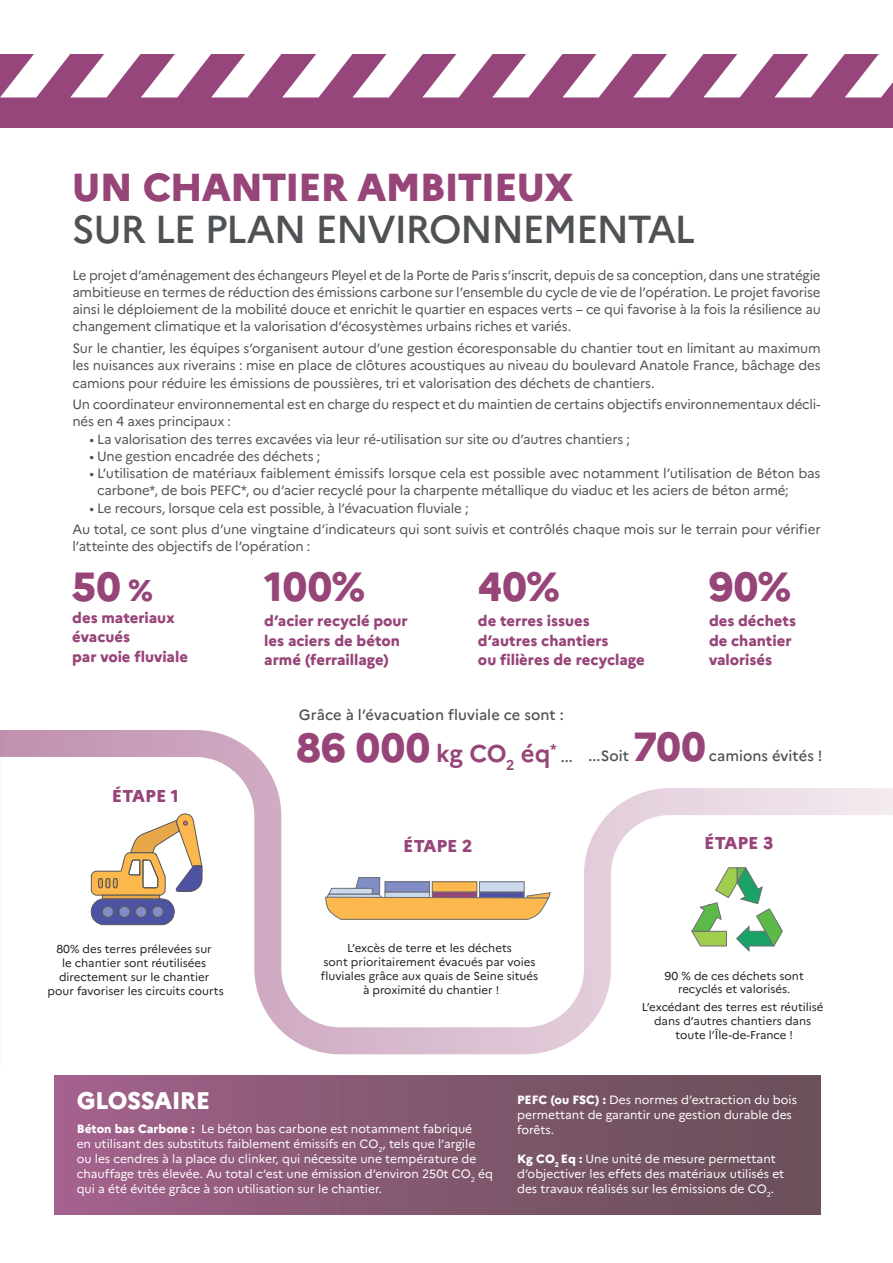
<style>
.page{position:relative;width:893px;height:1263px;background:#fff}
.page>*{position:absolute;margin:0;border:0;box-sizing:border-box;transform-origin:0 0}
.t1{font:800 40.65px "Marianne";letter-spacing:.005em;color:#974579}
.t2{font:500 39px "Marianne";letter-spacing:-.045em;color:#4f5254}
.t3{font:800 39px "Marianne";letter-spacing:-.03em;color:#974579}
.t4{font:700 24.3px "Marianne";color:#974579}
.t5{font:800 24px "Marianne";letter-spacing:-.025em;color:#fff}
.t6{font:800 17.25px "Marianne";color:#964479}
.t7{font:800 15px/19.5px "Marianne";letter-spacing:-.005em;color:#974579}
.t8{font:500 14.85px "Marianne";color:#4f5254}
.t9{font:13.5px/17.2px "Marianne";letter-spacing:-.015em;color:#4f5254}
.t10{font:12px/15px "Marianne";color:#fff}
.t11{font:11.4px/13.8px "Marianne";color:#231f20;text-align:center}
.s1{font-size:30px}
.s2{font-weight:800;font-size:40.65px}
.s3{font-weight:800}
</style>
<div class="page">
<svg style="left:0;top:730px;width:893px;height:325px"></svg>
<div style="left:0;top:54px;width:893px;height:74px;background:#96467a"></div>
<svg style="left:0;top:54px;width:893px;height:43px"></svg>
<svg style="left:325px;top:877px;width:225px;height:43px"></svg>
<svg style="left:90px;top:814px;width:112px;height:127px"></svg>
<svg style="left:692px;top:867px;width:91px;height:84px"></svg>
<div style="left:55px;top:1075px;width:766px;height:139px;background:linear-gradient(to right,#a2618b,#674e57)"></div>
<h2 class="t3" style="left:72px;top:163px;width:503px">UN CHANTIER AMBITIEUX</h2>
<h2 class="t2" style="left:72px;top:205px;width:625px">SUR LE PLAN ENVIRONNEMENTAL</h2>
<p class="t9" style="left:72px;top:266px;width:750px;text-align:justify">Le projet d’aménagement des échangeurs Pleyel et de la Porte de Paris s’inscrit, depuis de sa conception, dans une stratégie ambitieuse en termes de réduction des émissions carbone sur l’ensemble du cycle de vie de l’opération. Le projet favorise ainsi le déploiement de la mobilité douce et enrichit le quartier en espaces verts – ce qui favorise à la fois la résilience au changement climatique et la valorisation d’écosystèmes urbains riches et variés.</p>
<p class="t9" style="left:72px;top:339px;width:750px;text-align:justify">Sur le chantier, les équipes s’organisent autour d’une gestion écoresponsable du chantier tout en limitant au maximum les nuisances aux riverains : mise en place de clôtures acoustiques au niveau du boulevard Anatole France, bâchage des camions pour réduire les émissions de poussières, tri et valorisation des déchets de chantiers.</p>
<p class="t9" style="left:72px;top:395px;width:750px">Un coordinateur environnemental est en charge du respect et du maintien de certains objectifs environnementaux décli&shy;nés en 4 axes principaux :</p>
<p class="t9" style="left:89px;top:430px;width:542px">• La valorisation des terres excavées via leur ré-utilisation sur site ou d’autres chantiers ;</p>
<p class="t9" style="left:89px;top:447px;width:233px">• Une gestion encadrée des déchets ;</p>
<p class="t9" style="left:97px;top:464px;width:725px;text-indent:-8px">• L’utilisation de matériaux faiblement émissifs lorsque cela est possible avec notamment l’utilisation de Béton bas carbone*, de bois PEFC*, ou d’acier recyclé pour la charpente métallique du viaduc et les aciers de béton armé;</p>
<p class="t9" style="left:72px;top:497px;width:750px;line-height:21.5px;text-indent:17px">• Le recours, lorsque cela est possible, à l’évacuation fluviale ;<br>Au total, ce sont plus d’une vingtaine d’indicateurs qui sont suivis et contrôlés chaque mois sur le terrain pour vérifier</p>
<p class="t9" style="left:72px;top:538px;width:240px">l’atteinte des objectifs de l’opération :</p>
<h1 class="t1" style="left:72px;top:561px;width:83px">50 <span class="s1">%</span></h1>
<p class="t7" style="left:72px;top:608px;width:117px">des materiaux évacués<br>par voie fluviale</p>
<p class="t6" style="left:115px;top:785px;width:69px">ÉTAPE 1</p>
<p class="t6" style="left:112px;top:785px;width:69px">ÉTAPE 1</p>
<h1 class="t1" style="left:264px;top:561px;width:103px">100%</h1>
<p class="t7" style="left:264px;top:611px;width:145px">d’acier recyclé pour les aciers de béton armé (ferraillage)</p>
<h1 class="t1" style="left:478px;top:561px;width:84px">40%</h1>
<p class="t7" style="left:478px;top:611px;width:168px">de terres issues d’autres chantiers<br>ou filières de recyclage</p>
<h1 class="t1" style="left:709px;top:561px;width:84px">90%</h1>
<p class="t7" style="left:709px;top:611px;width:89px">des déchets de chantier valorisés</p>
<p class="t8" style="left:299px;top:705px;width:266px">Grâce à l’évacuation fluviale ce sont :</p>
<h3 class="t4" style="left:297px;top:738px;width:262px"><span class="s2">86 000</span> kg CO<sub>2</sub> éq<sup>*</sup></h3>
<h1 class="t1" style="left:633px;top:722px;width:75px">700</h1>
<p class="t8" style="left:561px;top:747px;width:70px">... ...Soit</p>
<p class="t8" style="left:709px;top:747px;width:115px">camions évités !</p>
<p class="t6" style="left:403px;top:836px;width:71px">ÉTAPE 2</p>
<p class="t6" style="left:400px;top:836px;width:71px">ÉTAPE 2</p>
<p class="t6" style="left:704px;top:833px;width:71px">ÉTAPE 3</p>
<p class="t11" style="left:50px;top:942px;width:178px">80% des terres prélevées sur<br>le chantier sont réutilisées directement sur le chantier pour favoriser les circuits courts</p>
<p class="t11" style="left:321px;top:941px;width:219px">L’excès de terre et les déchets<br>sont prioritairement évacués par voies fluviales grâce aux quais de Seine situés à proximité du chantier !</p>
<p class="t11" style="left:48px;top:942px;width:178px">80% des terres prélevées sur<br>le chantier sont réutilisées directement sur le chantier pour favoriser les circuits courts</p>
<p class="t11" style="left:318px;top:942px;width:219px">L’excès de terre et les déchets<br>sont prioritairement évacués par voies fluviales grâce aux quais de Seine situés à proximité du chantier !</p>
<p class="t11" style="left:71px;top:986px;width:157px">80% des terres prélevées sur</p>
<p class="t11" style="left:358px;top:986px;width:166px">L’excès de terre et les déchets</p>
<p class="t11" style="left:664px;top:968px;width:141px">90 % de ces déchets sont recyclés et valorisés.</p>
<p class="t11" style="left:642px;top:1000px;width:183px">L’excédant des terres est réutilisé dans d’autres chantiers dans toute l’Île-de-France !</p>
<p class="t11" style="left:643px;top:969px;width:159px">dans d’autres chantiers dans toute l’Î e-de-France !</p>
<p class="t11" style="left:640px;top:970px;width:159px">dans d’autres chantiers dans toute l’Île-de-France !</p>
<h3 class="t5" style="left:77px;top:1086px;width:135px">GLOSSAIRE</h3>
<p class="t10" style="left:77px;top:1122px;width:418px"><span class="s3">Béton bas Carbone :</span> Le béton bas carbone est notamment fabriqué<br>en utilisant des substituts faiblement émissifs en CO<sub>2</sub>, tels que l’argile ou les cendres à la place du clinker, qui nécessite une température de chauffage très élevée. Au total c’est une émission d’environ 250t CO<sub>2</sub> éq qui a été évitée grâce à son utilisation sur le chantier.</p>
<p class="t10" style="left:517px;top:1092px;width:281px"><span class="s3">PEFC (ou FSC) :</span> Des normes d’extraction du bois permettant de garantir une gestion durable des forêts.</p>
<p class="t10" style="left:517px;top:1151px;width:269px"><span class="s3">Kg CO</span><sub>2</sub> <span class="s3">Eq :</span> Une unité de mesure permettant d’objectiver les effets des matériaux utilisés et des travaux réalisés sur les émissions de CO<sub>2</sub>.</p>
</div>
